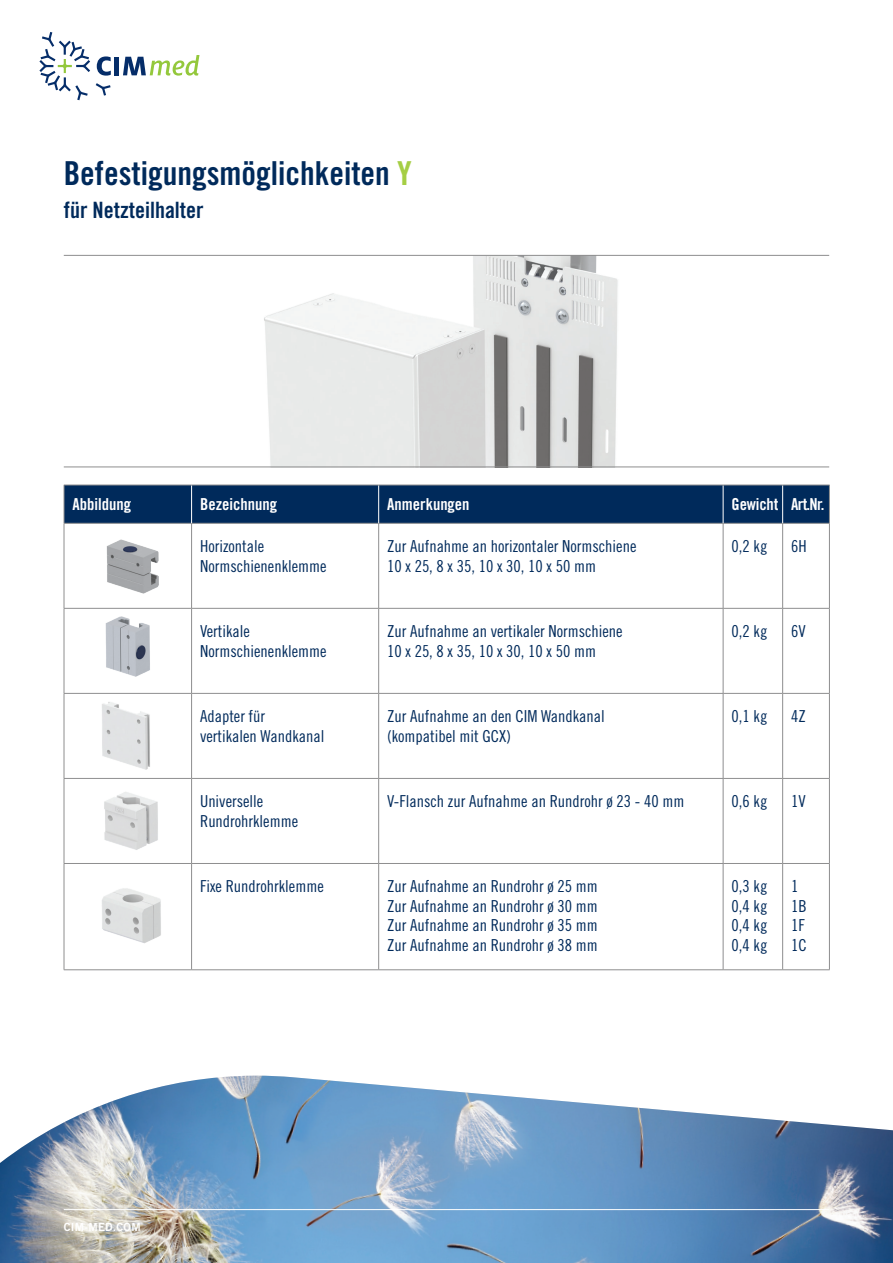
<style>
.page{position:relative;width:893px;height:1263px;background:#fff}
.page>*{position:absolute;margin:0;border:0;box-sizing:border-box;transform-origin:0 0}
.t1{font:33px "Trade Gothic LT Std Bd Cn 20";color:#002a5b}
.t2{font:22.5px "Trade Gothic LT Std Bd Cn 20";color:#002a5b}
.t3{font:16.5px/19.5px "Trade Gothic LT Std Cn 18";color:#002a5b}
.t4{font:16.5px "Trade Gothic LT Std Bd Cn 20";color:#fff}
.t5{font:11.25px "Trade Gothic LT Std Bd 2";letter-spacing:.02em;color:#fff}
.s1{color:#a5ce44}
</style>
<div class="page">
<svg style="left:96px;top:83px;width:15px;height:13px"></svg>
<svg style="left:97px;top:56px;width:14px;height:20px"></svg>
<div style="left:114px;top:57px;width:5px;height:18px;background:#052d69"></div>
<svg style="left:123px;top:55px;width:76px;height:21px"></svg>
<svg style="left:39px;top:32px;width:51px;height:68px"></svg>
<img style="left:237px;top:256px;width:419px;height:211px">
<img style="left:0;top:1076px;width:893px;height:187px">
<hr style="left:64px;top:1209px;width:765px;height:1px;background:#fff">
<hr style="left:64px;top:467px;width:765px;height:1px;background:#8e8e8f">
<hr style="left:64px;top:255px;width:765px;height:1px;background:#8e8e8f">
<div style="left:65px;top:486px;width:764px;height:37px;background:#002a5b"></div>
<hr style="left:64px;top:523px;width:128px;height:1px;background:#8e8e8f">
<hr style="left:192px;top:523px;width:187px;height:1px;background:#8e8e8f">
<hr style="left:191px;top:523px;width:1px;height:85px;background:#8e8e8f">
<hr style="left:379px;top:523px;width:344px;height:1px;background:#8e8e8f">
<hr style="left:378px;top:523px;width:1px;height:85px;background:#8e8e8f">
<hr style="left:723px;top:523px;width:60px;height:1px;background:#8e8e8f">
<hr style="left:723px;top:523px;width:1px;height:85px;background:#8e8e8f">
<hr style="left:783px;top:523px;width:47px;height:1px;background:#8e8e8f">
<hr style="left:782px;top:523px;width:1px;height:85px;background:#8e8e8f">
<hr style="left:64px;top:608px;width:128px;height:1px;background:#8e8e8f">
<hr style="left:192px;top:608px;width:187px;height:1px;background:#8e8e8f">
<hr style="left:191px;top:608px;width:1px;height:85px;background:#8e8e8f">
<hr style="left:379px;top:608px;width:344px;height:1px;background:#8e8e8f">
<hr style="left:378px;top:608px;width:1px;height:85px;background:#8e8e8f">
<hr style="left:723px;top:608px;width:60px;height:1px;background:#8e8e8f">
<hr style="left:723px;top:608px;width:1px;height:85px;background:#8e8e8f">
<hr style="left:783px;top:608px;width:47px;height:1px;background:#8e8e8f">
<hr style="left:782px;top:608px;width:1px;height:85px;background:#8e8e8f">
<hr style="left:64px;top:693px;width:128px;height:1px;background:#8e8e8f">
<hr style="left:192px;top:693px;width:187px;height:1px;background:#8e8e8f">
<hr style="left:191px;top:694px;width:1px;height:84px;background:#8e8e8f">
<hr style="left:379px;top:693px;width:344px;height:1px;background:#8e8e8f">
<hr style="left:378px;top:694px;width:1px;height:84px;background:#8e8e8f">
<hr style="left:723px;top:693px;width:60px;height:1px;background:#8e8e8f">
<hr style="left:723px;top:694px;width:1px;height:84px;background:#8e8e8f">
<hr style="left:783px;top:693px;width:47px;height:1px;background:#8e8e8f">
<hr style="left:782px;top:694px;width:1px;height:84px;background:#8e8e8f">
<hr style="left:64px;top:778px;width:128px;height:1px;background:#8e8e8f">
<hr style="left:192px;top:778px;width:187px;height:1px;background:#8e8e8f">
<hr style="left:191px;top:779px;width:1px;height:84px;background:#8e8e8f">
<hr style="left:379px;top:778px;width:344px;height:1px;background:#8e8e8f">
<hr style="left:378px;top:779px;width:1px;height:84px;background:#8e8e8f">
<hr style="left:723px;top:778px;width:60px;height:1px;background:#8e8e8f">
<hr style="left:723px;top:779px;width:1px;height:84px;background:#8e8e8f">
<hr style="left:783px;top:778px;width:47px;height:1px;background:#8e8e8f">
<hr style="left:782px;top:779px;width:1px;height:84px;background:#8e8e8f">
<hr style="left:64px;top:863px;width:128px;height:1px;background:#8e8e8f">
<hr style="left:192px;top:863px;width:187px;height:1px;background:#8e8e8f">
<hr style="left:191px;top:864px;width:1px;height:105px;background:#8e8e8f">
<hr style="left:379px;top:863px;width:344px;height:1px;background:#8e8e8f">
<hr style="left:378px;top:864px;width:1px;height:105px;background:#8e8e8f">
<hr style="left:723px;top:863px;width:60px;height:1px;background:#8e8e8f">
<hr style="left:723px;top:864px;width:1px;height:105px;background:#8e8e8f">
<hr style="left:783px;top:863px;width:47px;height:1px;background:#8e8e8f">
<hr style="left:782px;top:864px;width:1px;height:105px;background:#8e8e8f">
<hr style="left:64px;top:969px;width:128px;height:1px;background:#8e8e8f">
<hr style="left:192px;top:969px;width:187px;height:1px;background:#8e8e8f">
<hr style="left:379px;top:969px;width:344px;height:1px;background:#8e8e8f">
<hr style="left:723px;top:969px;width:60px;height:1px;background:#8e8e8f">
<hr style="left:783px;top:969px;width:47px;height:1px;background:#8e8e8f">
<hr style="left:191px;top:485px;width:1px;height:38px;background:#fff">
<hr style="left:378px;top:485px;width:1px;height:38px;background:#fff">
<hr style="left:723px;top:485px;width:1px;height:38px;background:#fff">
<hr style="left:782px;top:485px;width:1px;height:38px;background:#fff">
<hr style="left:64px;top:485px;width:128px;height:1px;background:#8e8e8f">
<hr style="left:64px;top:485px;width:1px;height:38px;background:#8e8e8f">
<hr style="left:192px;top:485px;width:187px;height:1px;background:#8e8e8f">
<hr style="left:379px;top:485px;width:344px;height:1px;background:#8e8e8f">
<hr style="left:723px;top:485px;width:60px;height:1px;background:#8e8e8f">
<hr style="left:783px;top:485px;width:47px;height:1px;background:#8e8e8f">
<hr style="left:829px;top:485px;width:1px;height:38px;background:#8e8e8f">
<hr style="left:64px;top:523px;width:1px;height:85px;background:#8e8e8f">
<hr style="left:829px;top:523px;width:1px;height:85px;background:#8e8e8f">
<hr style="left:64px;top:608px;width:1px;height:85px;background:#8e8e8f">
<hr style="left:829px;top:608px;width:1px;height:85px;background:#8e8e8f">
<hr style="left:64px;top:694px;width:1px;height:84px;background:#8e8e8f">
<hr style="left:829px;top:694px;width:1px;height:84px;background:#8e8e8f">
<hr style="left:64px;top:779px;width:1px;height:84px;background:#8e8e8f">
<hr style="left:829px;top:779px;width:1px;height:84px;background:#8e8e8f">
<hr style="left:64px;top:864px;width:1px;height:105px;background:#8e8e8f">
<hr style="left:829px;top:864px;width:1px;height:105px;background:#8e8e8f">
<img style="left:106px;top:539px;width:53px;height:55px">
<img style="left:105px;top:616px;width:45px;height:61px">
<img style="left:102px;top:702px;width:48px;height:68px">
<img style="left:104px;top:792px;width:54px;height:58px">
<img style="left:102px;top:888px;width:59px;height:55px">
<h1 class="t1" style="left:64px;top:154px;width:350px">Befestigungsmöglichkeiten <span class="s1">Y</span></h1>
<h2 class="t2" style="left:64px;top:197px;width:141px">für Netzteilhalter</h2>
<p class="t4" style="left:73px;top:494px;width:60px">Abbildung</p>
<p class="t4" style="left:200px;top:494px;width:78px">Bezeichnung</p>
<p class="t4" style="left:387px;top:494px;width:84px">Anmerkungen</p>
<p class="t4" style="left:732px;top:494px;width:94px">Gewicht Art.Nr.</p>
<p class="t3" style="left:200px;top:536px;width:128px">Horizontale<br>Normschienenklemme</p>
<p class="t3" style="left:387px;top:536px;width:251px">Zur Aufnahme an horizontaler Normschiene<br>10 x 25, 8 x 35, 10 x 30, 10 x 50 mm</p>
<p class="t3" style="left:732px;top:536px;width:37px">0,2 kg</p>
<p class="t3" style="left:791px;top:536px;width:17px">6H</p>
<p class="t3" style="left:200px;top:621px;width:128px">Vertikale<br>Normschienenklemme</p>
<p class="t3" style="left:387px;top:621px;width:237px">Zur Aufnahme an vertikaler Normschiene<br>10 x 25, 8 x 35, 10 x 30, 10 x 50 mm</p>
<p class="t3" style="left:732px;top:621px;width:37px">0,2 kg</p>
<p class="t3" style="left:791px;top:621px;width:16px">6V</p>
<p class="t3" style="left:200px;top:706px;width:126px">Adapter für vertikalen Wandkanal</p>
<p class="t3" style="left:387px;top:706px;width:219px">Zur Aufnahme an den CIM Wandkanal (kompatibel mit GCX)</p>
<p class="t3" style="left:732px;top:706px;width:37px">0,1 kg</p>
<p class="t3" style="left:791px;top:706px;width:16px">4Z</p>
<p class="t3" style="left:200px;top:791px;width:100px">Universelle<br>Rundrohrklemme</p>
<p class="t3" style="left:387px;top:791px;width:299px">V-Flansch zur Aufnahme an Rundrohr ø 23 - 40 mm</p>
<p class="t3" style="left:732px;top:791px;width:37px">0,6 kg</p>
<p class="t3" style="left:791px;top:791px;width:16px">1V</p>
<p class="t3" style="left:200px;top:876px;width:125px">Fixe Rundrohrklemme</p>
<p class="t3" style="left:387px;top:876px;width:212px;text-align:justify">Zur Aufnahme an Rundrohr ø 25 mm Zur Aufnahme an Rundrohr ø 30 mm Zur Aufnahme an Rundrohr ø 35 mm Zur Aufnahme an Rundrohr ø 38 mm</p>
<p class="t3" style="left:732px;top:877px;width:37px;text-align:justify">0,3 kg 0,4 kg 0,4 kg 0,4 kg</p>
<p class="t3" style="left:791px;top:877px;width:17px">1<br>1B<br>1F<br>1C</p>
<p class="t5" style="left:64px;top:1220px;width:78px">CIM-MED.COM</p>
</div>
